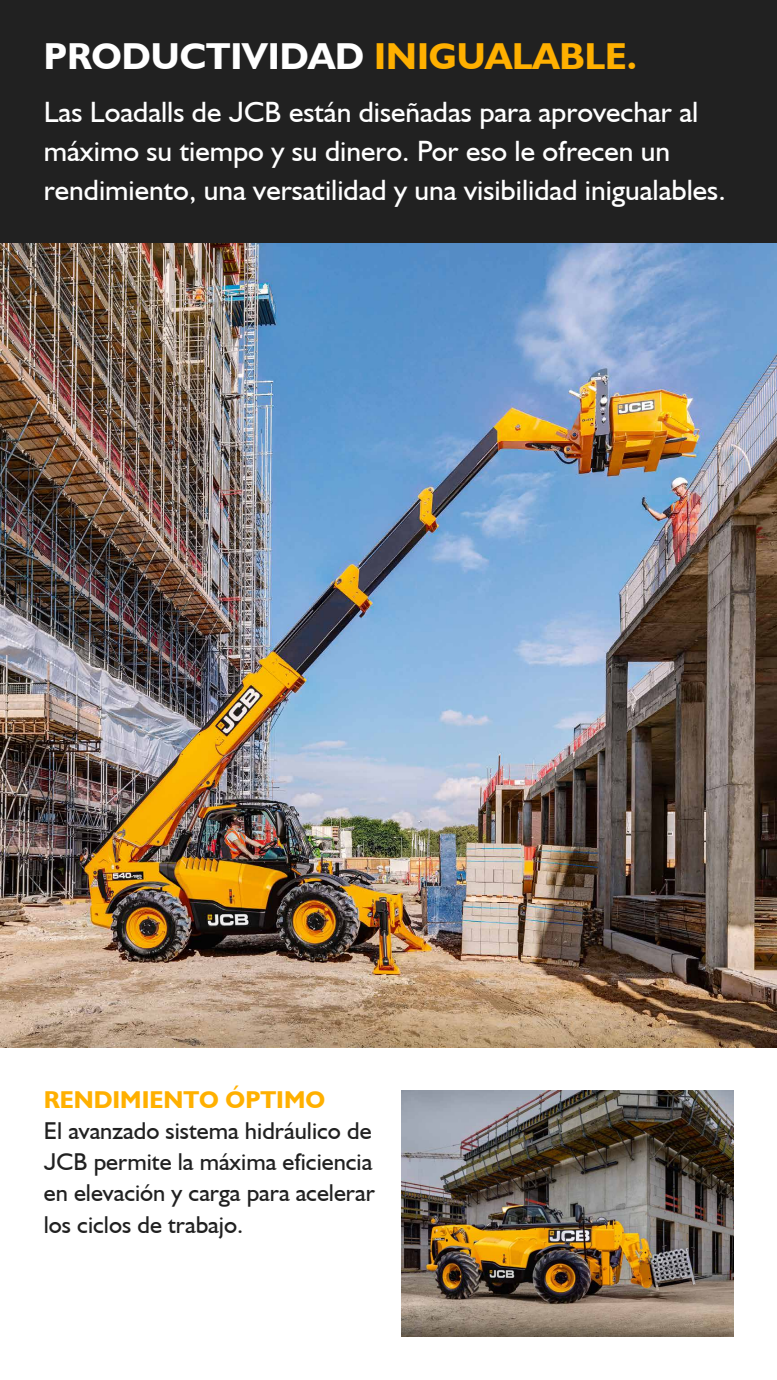
<style>
.page{position:relative;width:777px;height:1380px;background:#fff}
.page>*{position:absolute;margin:0;border:0;box-sizing:border-box;transform-origin:0 0}
.t1{font:700 37.5px "JCB Euro";color:#fff}
.t2{font:29.38px/39.1px "JCB Euro Roman";color:#fff}
.t3{font:24.38px/31.2px "JCB Euro Roman";color:#212121}
.t4{font:700 24.38px "JCB Euro";color:#ffb000}
.s1{color:#ffb000}
</style>
<div class="page">
<img style="left:0;top:243px;width:776px;height:804px">
<img style="left:401px;top:1091px;width:331px;height:245px">
<div style="left:0;top:0;width:776px;height:243px;background:#212121"></div>
<p class="t1" style="left:44px;top:33px;width:594px">PRODUCTIVIDAD <span class="s1">INIGUALABLE.</span></p>
<p class="t2" style="left:44px;top:91px;width:683px">Las Loadalls de JCB están diseñadas para aprovechar al máximo su tiempo y su dinero. Por eso le ofrecen un rendimiento, una versatilidad y una visibilidad inigualables.</p>
<p class="t4" style="left:44px;top:1084px;width:283px">RENDIMIENTO ÓPTIMO</p>
<p class="t3" style="left:44px;top:1114px;width:332px">El avanzado sistema hidráulico de<br>JCB permite la máxima eficiencia en elevación y carga para acelerar los ciclos de trabajo.</p>
</div>
